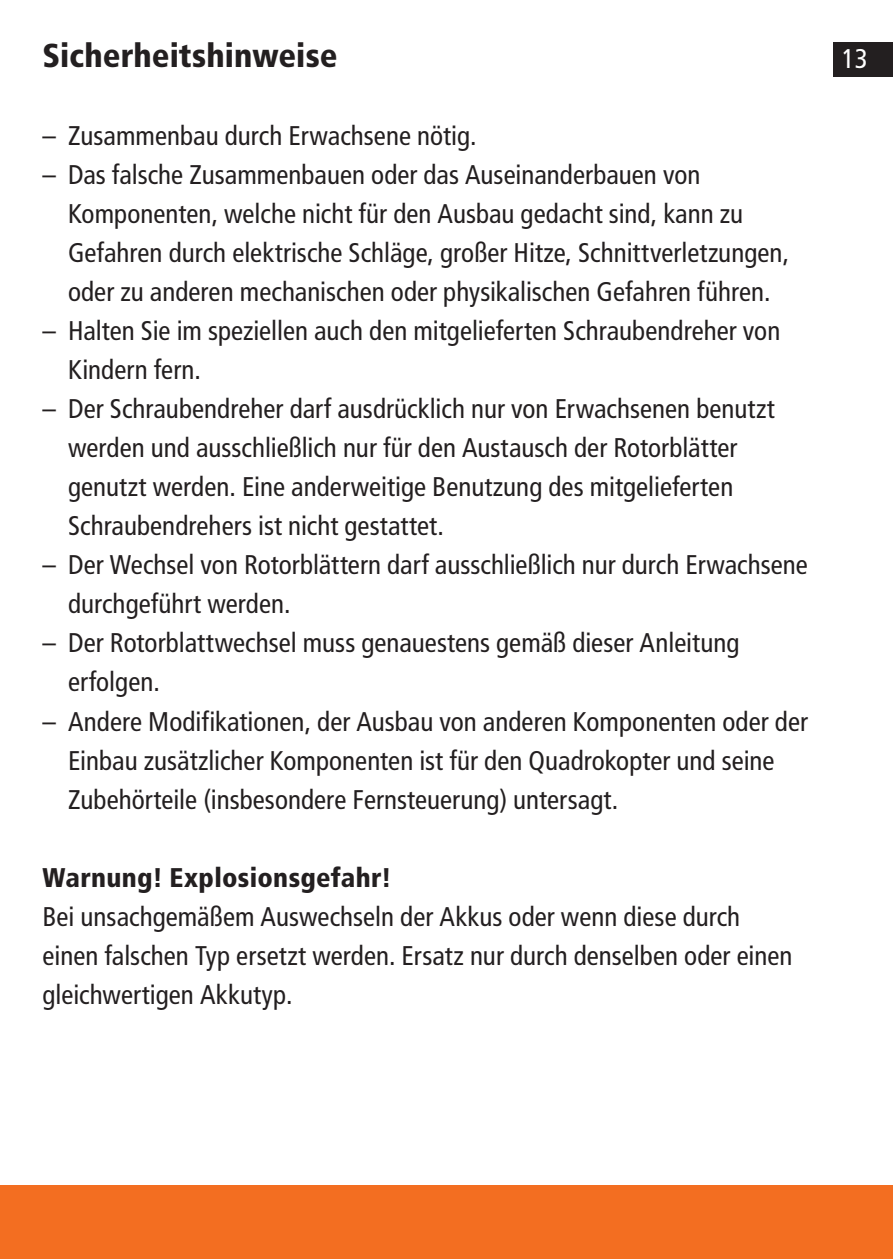
<style>
.page{position:relative;width:893px;height:1259px;background:#fff}
.page>*{position:absolute;margin:0;border:0;box-sizing:border-box;transform-origin:0 0}
.Fließtext{font:900 condensed 33px "Frutiger LT";letter-spacing:.005em;color:#231f20}
.Fließtext-2{font:condensed 27px/39px "Frutiger LT";color:#231f20}
.Fließtext-3{font:900 condensed 27px "Frutiger LT";letter-spacing:.01em;color:#231f20}
.t1{font:condensed 27px "Frutiger LT";color:#fff}
</style>
<div class="page">
<div style="left:0;top:1184px;width:893px;height:75px;background:#f36e21"></div>
<div style="left:833px;top:43px;width:60px;height:34px;background:#231f20"></div>
<p class="Fließtext" style="left:43px;top:36px;width:296px">Sicherheitshinweise</p>
<p class="t1" style="left:842px;top:43px;width:27px">13</p>
<p class="Fließtext-2" style="left:43px;top:117px;width:436px">– Zusammenbau durch Erwachsene nötig.</p>
<p class="Fließtext-2" style="left:68px;top:156px;width:723px;text-indent:-26px">– Das falsche Zusammenbauen oder das Auseinanderbauen von Komponenten, welche nicht für den Ausbau gedacht sind, kann zu Gefahren durch elektrische Schläge, großer Hitze, Schnittverletzungen, oder zu anderen mechanischen oder physikalischen Gefahren führen.</p>
<p class="Fließtext-2" style="left:68px;top:312px;width:714px;text-indent:-26px">– Halten Sie im speziellen auch den mitgelieferten Schraubendreher von<br>Kindern fern.</p>
<p class="Fließtext-2" style="left:68px;top:390px;width:708px;text-indent:-26px">– Der Schraubendreher darf ausdrücklich nur von Erwachsenen benutzt werden und ausschließlich nur für den Austausch der Rotorblätter genutzt werden. Eine anderweitige Benutzung des mitgelieferten Schraubendrehers ist nicht gestattet.</p>
<p class="Fließtext-2" style="left:68px;top:546px;width:741px;text-indent:-26px">– Der Wechsel von Rotorblättern darf ausschließlich nur durch Erwachsene durchgeführt werden.</p>
<p class="Fließtext-2" style="left:68px;top:624px;width:673px;text-indent:-26px">– Der Rotorblattwechsel muss genauestens gemäß dieser Anleitung erfolgen.</p>
<p class="Fließtext-2" style="left:68px;top:702px;width:741px;text-indent:-26px">– Andere Modifikationen, der Ausbau von anderen Komponenten oder der<br>Einbau zusätzlicher Komponenten ist für den Quadrokopter und seine<br>Zubehörteile (insbesondere Fernsteuerung) untersagt.</p>
<p class="Fließtext-3" style="left:43px;top:861px;width:350px">Warnung! Explosionsgefahr!</p>
<p class="Fließtext-2" style="left:43px;top:897px;width:752px">Bei unsachgemäßem Auswechseln der Akkus oder wenn diese durch einen falschen Typ ersetzt werden. Ersatz nur durch denselben oder einen gleichwertigen Akkutyp.</p>
</div>
